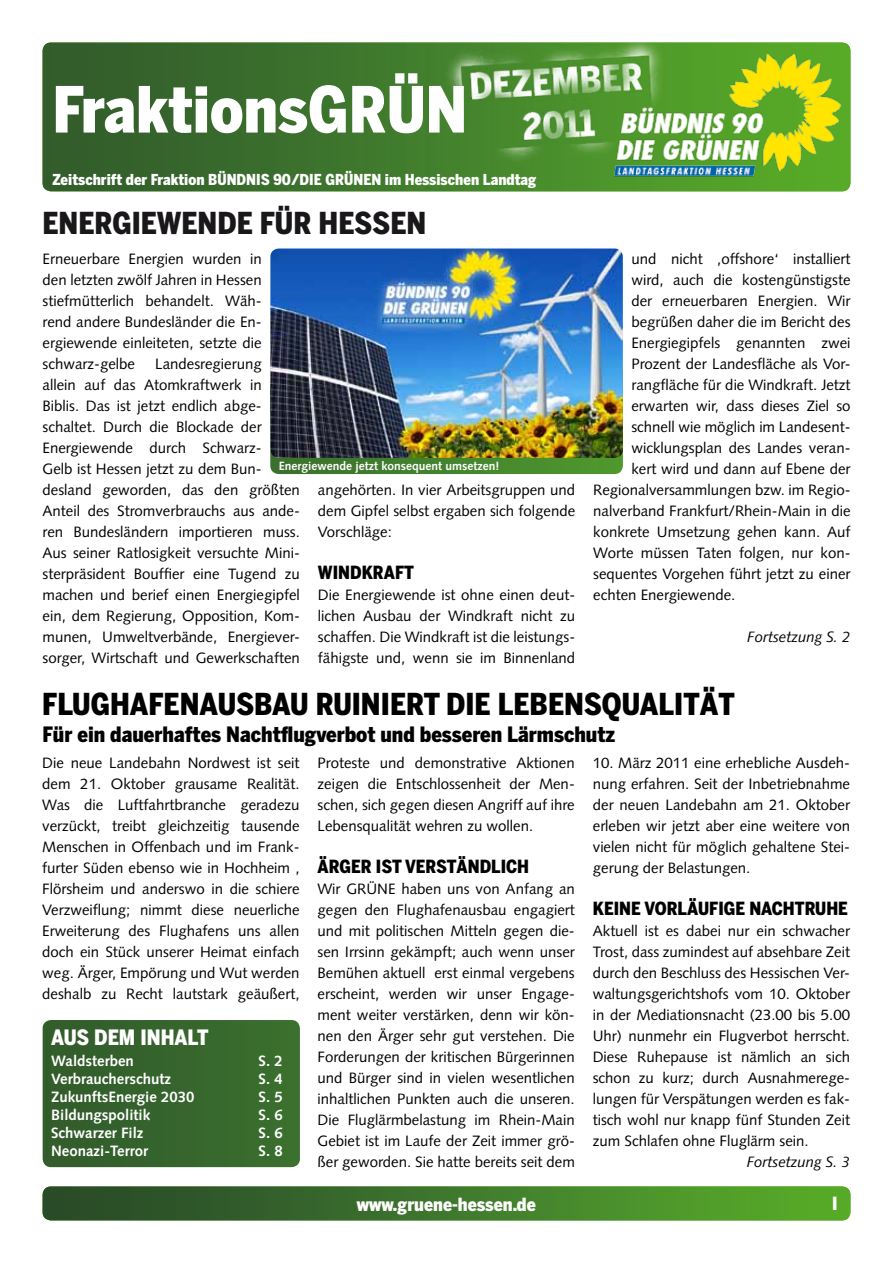
<style>
.page{position:relative;width:893px;height:1263px;background:#fff}
.page>*{position:absolute;margin:0;border:0;box-sizing:border-box;transform-origin:0 0}
.t1{font:900 63px "Benton Sans Cond";color:#fff}
.t2{font:900 30px "Benton Sans Cond";color:#000}
.t3{font:900 30px "Benton Sans Cond";color:#1a171b}
.t4{font:900 21px "Benton Sans Cond";color:#000}
.t5{font:900 21px "Benton Sans Cond";color:#fff}
.t6{font:900 18px "Benton Sans Cond";color:#000}
.t7{font:900 18px "Benton Sans Cond";color:#fff}
.t8{font:15px/21px "Gruene Syntax";color:#000;text-align:justify}
.t9{font:700 15px "Gruene Syntax";color:#fff}
.t10{font:900 15px "Benton Sans Cond";color:#fff}
.t11{font:italic 15px "Gruene Syntax";color:#000}
.t12{font:700 12px "Syntax";color:#fff}
</style>
<div class="page">
<img style="left:43px;top:43px;width:807px;height:148px">
<img style="left:609px;top:49px;width:236px;height:135px">
<img style="left:43px;top:1186px;width:807px;height:34px">
<img style="left:437px;top:43px;width:242px;height:121px">
<img style="left:43px;top:1020px;width:257px;height:147px">
<img style="left:270px;top:458px;width:353px;height:16px">
<img style="left:270px;top:248px;width:353px;height:210px">
<h1 class="t1" style="left:52px;top:72px;width:409px">FraktionsGRÜN</h1>
<p class="t10" style="left:52px;top:170px;width:184px">Zeitschrift der Fraktion BÜNDNI</p>
<p class="t10" style="left:261px;top:170px;width:277px">S 90/DI E GRÜNEN im Hessischen Landtag</p>
<h2 class="t3" style="left:42px;top:206px;width:118px">Energiewe</h2>
<h2 class="t3" style="left:198px;top:206px;width:159px">nde für Hesse</h2>
<h2 class="t3" style="left:407px;top:206px;width:21px">n</h2>
<p class="t8" style="left:43px;top:248px;width:221px">Erneuerbare Energien wurden in den letzten zwölf Jahren in Hessen stiefmütterlich behandelt. Wäh&shy;rend andere Bundesländer die En&shy;ergiewende einleiteten, setzte die schwarz-gelbe</p>
<p class="t8" style="left:43px;top:353px;width:259px;text-align:left;text-indent:113px">Landesregierung<br>allein auf das Atomkraftwerk in Biblis. Das ist jetzt endlich abge&shy;schaltet. Durch die Blockade der Energiewende durch Schwarz-<br>Gelb ist Hessen jetzt zu dem Bun&shy;desland geworden, das den größten Anteil des Stromverbrauchs aus ande&shy;ren Bundesländern importieren muss.<br>Aus seiner Ratlosigkeit versuchte Mini&shy;sterpräsident Bouffier eine Tugend zu machen und berief einen Energiegipfel ein, dem Regierung, Opposition, Kom&shy;munen, Umweltverbände, Energiever&shy;sorger, Wirtschaft und Gewerkschaften</p>
<p class="t12" style="left:279px;top:459px;width:222px">Energiewende jetzt konsequent umsetzen!</p>
<p class="t8" style="left:318px;top:479px;width:259px">angehörten. In vier Arbeitsgruppen und dem Gipfel selbst ergaben sich folgende Vorschläge:</p>
<p class="t6" style="left:318px;top:562px;width:97px">Windkraft</p>
<p class="t8" style="left:318px;top:584px;width:259px">Die Energiewende ist ohne einen deut&shy;lichen Ausbau der Windkraft nicht zu schaffen. Die Windkraft ist die leistungs&shy;fähigste und, wenn sie im Binnenland</p>
<p class="t8" style="left:631px;top:248px;width:221px">und nicht ‚offshore‘ installiert</p>
<p class="t8" style="left:631px;top:269px;width:221px">wird, auch die kostengünstigste</p>
<p class="t8" style="left:631px;top:290px;width:221px">der erneuerbaren Energien. Wir</p>
<p class="t8" style="left:631px;top:311px;width:221px">begrüßen daher die im Bericht des</p>
<p class="t8" style="left:631px;top:332px;width:221px">Energiegipfels genannten zwei</p>
<p class="t8" style="left:631px;top:353px;width:221px">Prozent der Landesfläche als Vor-</p>
<p class="t8" style="left:631px;top:374px;width:221px">rangfläche für die Windkraft. Jetzt</p>
<p class="t8" style="left:631px;top:395px;width:221px">erwarten wir, dass dieses Ziel so</p>
<p class="t8" style="left:631px;top:416px;width:221px">schnell wie möglich im Landesent-</p>
<p class="t8" style="left:631px;top:437px;width:221px">wicklungsplan des Landes veran-</p>
<p class="t8" style="left:631px;top:458px;width:221px">kert wird und dann auf Ebene der</p>
<p class="t8" style="left:593px;top:479px;width:259px">Regionalversammlungen bzw. im Regio-</p>
<p class="t8" style="left:593px;top:500px;width:259px">nalverband Frankfurt/Rhein-Main in die</p>
<p class="t8" style="left:593px;top:521px;width:259px">konkrete Umsetzung gehen kann. Auf</p>
<p class="t8" style="left:593px;top:542px;width:259px">Worte müssen Taten folgen, nur kon-</p>
<p class="t8" style="left:593px;top:563px;width:259px">sequentes Vorgehen führt jetzt zu einer</p>
<p class="t8" style="left:593px;top:584px;width:144px">echten Energiewende.</p>
<p class="t11" style="left:747px;top:628px;width:105px">Fortsetzung S. 2</p>
<h2 class="t2" style="left:42px;top:687px;width:694px">Flughafenausbau ruiniert die Lebensqualität</h2>
<h3 class="t4" style="left:42px;top:722px;width:574px">Für ein dauerhaftes Nachtflugverbot und besseren Lärmschutz</h3>
<p class="t8" style="left:42px;top:752px;width:259px">Die neue Landebahn Nordwest ist seit dem 21. Oktober grausame Realität.<br>Was die Luftfahrtbranche geradezu verzückt, treibt gleichzeitig tausende Menschen in Offenbach und im Frank&shy;furter Süden ebenso wie in Hochheim , Flörsheim und anderswo in die schiere Verzweiflung; nimmt diese neuerliche Erweiterung des Flughafens uns allen doch ein Stück unserer Heimat einfach weg. Ärger, Empörung und Wut werden deshalb zu Recht lautstark geäußert,</p>
<p class="t8" style="left:318px;top:752px;width:259px">Proteste und demonstrative Aktionen zeigen die Entschlossenheit der Men&shy;schen, sich gegen diesen Angriff auf ihre Lebensqualität wehren zu wollen.</p>
<p class="t8" style="left:593px;top:752px;width:259px">10. März 2011 eine erhebliche Ausdeh&shy;nung erfahren. Seit der Inbetriebnahme der neuen Landebahn am 21. Oktober erleben wir jetzt aber eine weitere von vielen nicht für möglich gehaltene Stei&shy;gerung der Belastungen.</p>
<p class="t6" style="left:593px;top:898px;width:245px">Keine vorläufige Nachtruhe</p>
<p class="t8" style="left:593px;top:920px;width:259px">Aktuell ist es dabei nur ein schwacher Trost, dass zumindest auf absehbare Zeit durch den Beschluss des Hessischen Ver&shy;waltungsgerichtshofs vom 10. Oktober in der Mediationsnacht (23.00 bis 5.00<br>Uhr) nunmehr ein Flugverbot herrscht.<br>Diese Ruhepause ist nämlich an sich schon zu kurz; durch Ausnahmerege&shy;lungen für Verspätungen werden es fak&shy;tisch wohl nur knapp fünf Stunden Zeit zum Schlafen ohne Fluglärm sein.</p>
<p class="t11" style="left:747px;top:1153px;width:105px">Fortsetzung S. 3</p>
<p class="t6" style="left:318px;top:856px;width:142px">ÄRGER IST VERSTÄND</p>
<p class="t6" style="left:491px;top:856px;width:39px">LICH</p>
<p class="t8" style="left:318px;top:878px;width:259px">Wir GRÜNE haben uns von Anfang an gegen den Flughafenausbau engagiert und mit politischen Mitteln gegen die&shy;sen Irrsinn gekämpft; auch wenn unser Bemühen aktuell erst einmal vergebens erscheint, werden wir unser Engage&shy;ment weiter verstärken, denn wir kön&shy;nen den Ärger sehr gut verstehen. Die Forderungen der kritischen Bürgerinnen und Bürger sind in vielen wesentlichen inhaltlichen Punkten auch die unseren.<br>Die Fluglärmbelastung im Rhein-Main Gebiet ist im Laufe der Zeit immer grö&shy;ßer geworden. Sie hatte bereits seit dem</p>
<h3 class="t5" style="left:51px;top:1025px;width:159px">AUS DEM IN HALT</h3>
<p class="t9" style="left:51px;top:1052px;width:84px">Waldsterben</p>
<p class="t9" style="left:259px;top:1052px;width:26px">S. 2</p>
<p class="t9" style="left:51px;top:1070px;width:121px">Verbraucherschutz</p>
<p class="t9" style="left:259px;top:1070px;width:26px">S. 4</p>
<p class="t9" style="left:51px;top:1088px;width:145px">ZukunftsEnergie 2030</p>
<p class="t9" style="left:259px;top:1088px;width:26px">S. 5</p>
<p class="t9" style="left:51px;top:1106px;width:101px">Bildungspolitik</p>
<p class="t9" style="left:259px;top:1106px;width:26px">S. 6</p>
<p class="t9" style="left:51px;top:1124px;width:94px">Schwarzer Filz</p>
<p class="t9" style="left:259px;top:1124px;width:26px">S. 6</p>
<p class="t9" style="left:51px;top:1142px;width:98px">Neonazi-Terror</p>
<p class="t9" style="left:259px;top:1142px;width:26px">S. 8</p>
<p class="t7" style="left:357px;top:1193px;width:180px">www.gruene-hessen.de</p>
<p class="t7" style="left:832px;top:1193px;width:5px">I</p>
</div>
